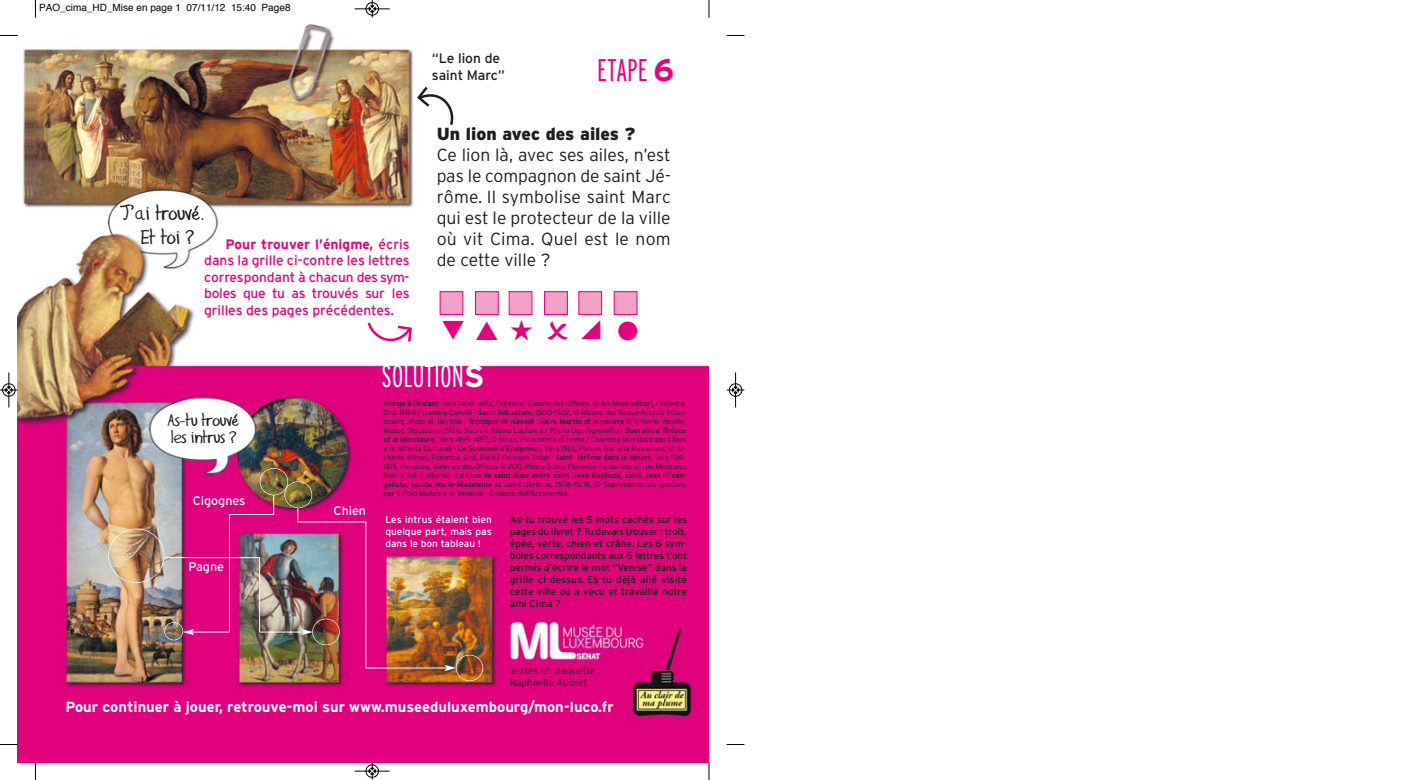
<style>
.page{position:relative;width:1418px;height:780px;background:#fff}
.page>*{position:absolute;margin:0;border:0;box-sizing:border-box;transform-origin:0 0}
.t1{font:300 extra-condensed 31.25px "Interstate";color:#fff}
.t2{font:300 extra-condensed 31.25px "Interstate";color:#e6007e}
.t3{font:26.25px "Zapf Dingbats ITC";color:#e6007e}
.t4{font:20px/24px "Gilles'Comic Font";color:#1d1d1b;text-align:center}
.t5{font:300 17.5px/21px "Interstate";color:#1d1d1b;text-align:justify}
.t6{font:900 17.5px "Interstate";color:#1d1d1b}
.t7{font:16.88px/17.5px "Gilles'Comic Font";color:#1d1d1b}
.t8{font:700 14.75px "Interstate";color:#fff}
.t9{font:13.75px/16.5px "Interstate";letter-spacing:-.015em;color:#e6007e;text-align:justify}
.t10{font:13.75px/16.5px "Interstate";color:#1d1d1b}
.t11{font:12.5px "Interstate";letter-spacing:-.005em;color:#fff}
.t12{font:10px/12px "Interstate";color:#1d1d1b;text-align:justify}
.t13{font:10px/12px "Interstate";color:#fff;text-align:justify}
.t14{font:10px "Helvetica";color:#000}
.t15{font:300 10px/12px "Interstate";letter-spacing:-.005em;color:#1d1d1b}
.t16{font:300 7.5px/9px "Interstate";color:#1d1d1b;text-align:justify}
.s1{font-weight:700}
.s2{font-weight:700;font-stretch:normal}
.s3{font-weight:400}
</style>
<div class="page">
<img style="left:18px;top:24px;width:691px;height:738px">
<img style="left:442px;top:293px;width:19px;height:20px">
<div style="left:440px;top:291px;width:23px;height:24px;border:1px solid #e6007e"></div>
<img style="left:477px;top:293px;width:19px;height:20px">
<div style="left:475px;top:291px;width:23px;height:24px;border:1px solid #e6007e"></div>
<img style="left:511px;top:293px;width:19px;height:20px">
<div style="left:509px;top:291px;width:23px;height:24px;border:1px solid #e6007e"></div>
<img style="left:546px;top:293px;width:19px;height:20px">
<div style="left:544px;top:291px;width:23px;height:24px;border:1px solid #e6007e"></div>
<img style="left:580px;top:293px;width:20px;height:20px">
<div style="left:578px;top:291px;width:24px;height:24px;border:1px solid #e6007e"></div>
<img style="left:616px;top:293px;width:19px;height:20px">
<div style="left:614px;top:291px;width:23px;height:24px;border:1px solid #e6007e"></div>
<svg style="left:366px;top:320px;width:47px;height:28px"></svg>
<svg style="left:414px;top:84px;width:42px;height:44px"></svg>
<div style="left:284px;top:481px;width:28px;height:27px;border:1px solid #fff;border-radius:50%"></div>
<div style="left:260px;top:468px;width:28px;height:27px;border:1px solid #fff;border-radius:50%"></div>
<div style="left:456px;top:654px;width:27px;height:27px;border:1px solid #fff;border-radius:50%"></div>
<div style="left:312px;top:618px;width:28px;height:27px;border:1px solid #fff;border-radius:50%"></div>
<div style="left:164px;top:622px;width:19px;height:18px;border:1px solid #fff;border-radius:50%"></div>
<div style="left:108px;top:528px;width:56px;height:55px;border:1px solid #fff;border-radius:50%"></div>
<hr style="left:260px;top:631px;width:43px;height:1px;background:#fff">
<svg style="left:301px;top:629px;width:12px;height:6px"></svg>
<hr style="left:365px;top:667px;width:82px;height:1px;background:#fff">
<svg style="left:444px;top:664px;width:12px;height:7px"></svg>
<hr style="left:365px;top:522px;width:1px;height:146px;background:#fff">
<svg style="left:297px;top:508px;width:1px;height:13px"></svg>
<svg style="left:273px;top:495px;width:1px;height:19px"></svg>
<hr style="left:297px;top:521px;width:69px;height:1px;background:#fff">
<hr style="left:229px;top:514px;width:45px;height:1px;background:#fff">
<hr style="left:229px;top:514px;width:1px;height:118px;background:#fff">
<hr style="left:192px;top:631px;width:38px;height:1px;background:#fff">
<svg style="left:182px;top:629px;width:12px;height:6px"></svg>
<hr style="left:164px;top:557px;width:96px;height:1px;background:#fff">
<hr style="left:259px;top:557px;width:1px;height:75px;background:#fff">
<svg style="left:35px;top:0;width:1px;height:18px"></svg>
<svg style="left:0;top:35px;width:18px;height:1px"></svg>
<svg style="left:708px;top:0;width:1px;height:18px"></svg>
<svg style="left:726px;top:35px;width:18px;height:1px"></svg>
<svg style="left:35px;top:762px;width:1px;height:18px"></svg>
<svg style="left:0;top:744px;width:18px;height:1px"></svg>
<svg style="left:708px;top:762px;width:1px;height:18px"></svg>
<svg style="left:726px;top:744px;width:18px;height:1px"></svg>
<div style="left:365px;top:2px;width:14px;height:14px;border:1px solid #fff;border-radius:50%"></div>
<hr style="left:355px;top:9px;width:35px;height:1px;background:#000">
<div style="left:366px;top:2px;width:12px;height:13px;border:1px solid #000;border-radius:50%"></div>
<svg style="left:369px;top:0;width:6px;height:18px"></svg>
<div style="left:365px;top:764px;width:14px;height:13px;border:1px solid #fff;border-radius:50%"></div>
<hr style="left:355px;top:770px;width:35px;height:1px;background:#000">
<div style="left:366px;top:764px;width:12px;height:13px;border:1px solid #000;border-radius:50%"></div>
<svg style="left:369px;top:762px;width:6px;height:17px"></svg>
<div style="left:2px;top:383px;width:14px;height:13px;border:1px solid #fff;border-radius:50%"></div>
<hr style="left:9px;top:372px;width:1px;height:35px;background:#000">
<div style="left:2px;top:383px;width:13px;height:13px;border:1px solid #000;border-radius:50%"></div>
<svg style="left:0;top:387px;width:18px;height:6px"></svg>
<hr style="left:735px;top:372px;width:1px;height:35px;background:#000">
<div style="left:729px;top:383px;width:13px;height:13px;border:1px solid #000;border-radius:50%"></div>
<svg style="left:726px;top:387px;width:18px;height:6px"></svg>
<svg style="left:511px;top:320px;width:21px;height:21px"></svg>
<svg style="left:581px;top:320px;width:19px;height:19px"></svg>
<svg style="left:476px;top:322px;width:21px;height:18px"></svg>
<h3 class="t14" style="left:39px;top:4px;width:253px">PAO_cima_HD_Mise en page 1 07/11/12 15:40 Page8</h3>
<h3 class="t4" style="left:120px;top:201px;width:87px">J’ai trouvé.<br>Et toi ?</h3>
<h3 class="t9" style="left:204px;top:236px;width:207px;text-indent:21px"><span class="s1">Pour trouver l’énigme,</span> écris dans la grille ci-contre les lettres correspondant à chacun des sym&shy;boles que tu as trouvés sur les grilles des pages précédentes.</h3>
<h3 class="t10" style="left:432px;top:51px;width:75px">“Le lion de saint Marc”</h3>
<h1 class="t2" style="left:597px;top:59px;width:78px">ETAPE <span class="s2">6</span></h1>
<h3 class="t6" style="left:436px;top:127px;width:200px">Un lion avec des ailes ?</h3>
<h3 class="t5" style="left:436px;top:145px;width:235px">Ce lion là, avec ses ailes, n’est pas le compagnon de saint Jé&shy;rôme. Il symbolise saint Marc qui est le protecteur de la ville où vit Cima. Quel est le nom de cette ville ?</h3>
<h2 class="t3" style="left:441px;top:318px;width:198px">▼ □●</h2>
<h3 class="t7" style="left:168px;top:411px;width:73px">As-tu trouvé les intrus ?</h3>
<h3 class="t11" style="left:193px;top:496px;width:54px">Cigognes</h3>
<h3 class="t11" style="left:188px;top:562px;width:37px">Pagne</h3>
<h3 class="t11" style="left:333px;top:505px;width:34px">Chien</h3>
<h1 class="t1" style="left:381px;top:364px;width:105px">SOLUTION<span class="s2">S</span></h1>
<p class="t16" style="left:383px;top:399px;width:305px"><span class="s3">Vierge à l’enfant,</span> vers 1490-1493, Florence, Galerie des Offices, © Archives Alinari, Florence, Dist. RMN / Daniela Camilli - <span class="s3">Saint Sébastien,</span> 1500-1502, © Musée des Beaux-Arts de Stras&shy;bourg, photo M. Bertola - <span class="s3">Triptique de Navolé : Saint Martin et le pauvre</span> © Vittorio Veneto, Museo Diocesano d’Arte Sacra « Albino Luciani » / Photo Ugo Agnoletto - <span class="s3">Duel entre Thésée et le Minotaure,</span> Vers 1495-1497, © Milan, Pinacoteca di Brera / Courtesy Ministero per i Beni e le Attivita Culturali - <span class="s3">Le Sommeil d’Endymion,</span> Vers 1501, Parme, Galleria Nazionale, © Ar&shy;chives Alinari, Florence, Dist. RMN / Georges Tatge - <span class="s3">Saint Jérôme dans le désert,</span> vers 1510- 1515, Florence, Galeries des Offices © 2011. Photo Scala, Florence / courtesy of the Ministero Beni a Att. Culturali - <span class="s3">Le Lion de saint Marc entre saint Jean-Baptiste, saint Jean l’Évan&shy;géliste, sainte Marie-Madeleine et saint Jérôme,</span> 1506-1508, © Soprintendenza speciale per il Polo Museale di Venezia - Galleria dell'Accademia.</p>
<h3 class="t13" style="left:385px;top:514px;width:108px">Les intrus étaient bien quelque part, mais pas dans le bon tableau !</h3>
<p class="t12" style="left:510px;top:514px;width:179px">As-tu trouvé les 5 mots cachés sur les pages du livret ? Tu devais trouver : trois, épée, verte, chien et crâne. Les 6 sym&shy;boles correspondants aux 6 lettres t’ont permis d’écrire le mot “Venise” dans la grille ci-dessus. Es-tu déjà allé visité cette ville où a vécu et travaillé notre ami Cima ?</p>
<h3 class="t15" style="left:510px;top:665px;width:92px">Textes et maquette :<br>Raphaëlle Aubert</h3>
<h3 class="t8" style="left:65px;top:701px;width:550px">Pour continuer à jouer, retrouve-moi sur www.museeduluxembourg/mon-luco.fr</h3>
</div>
